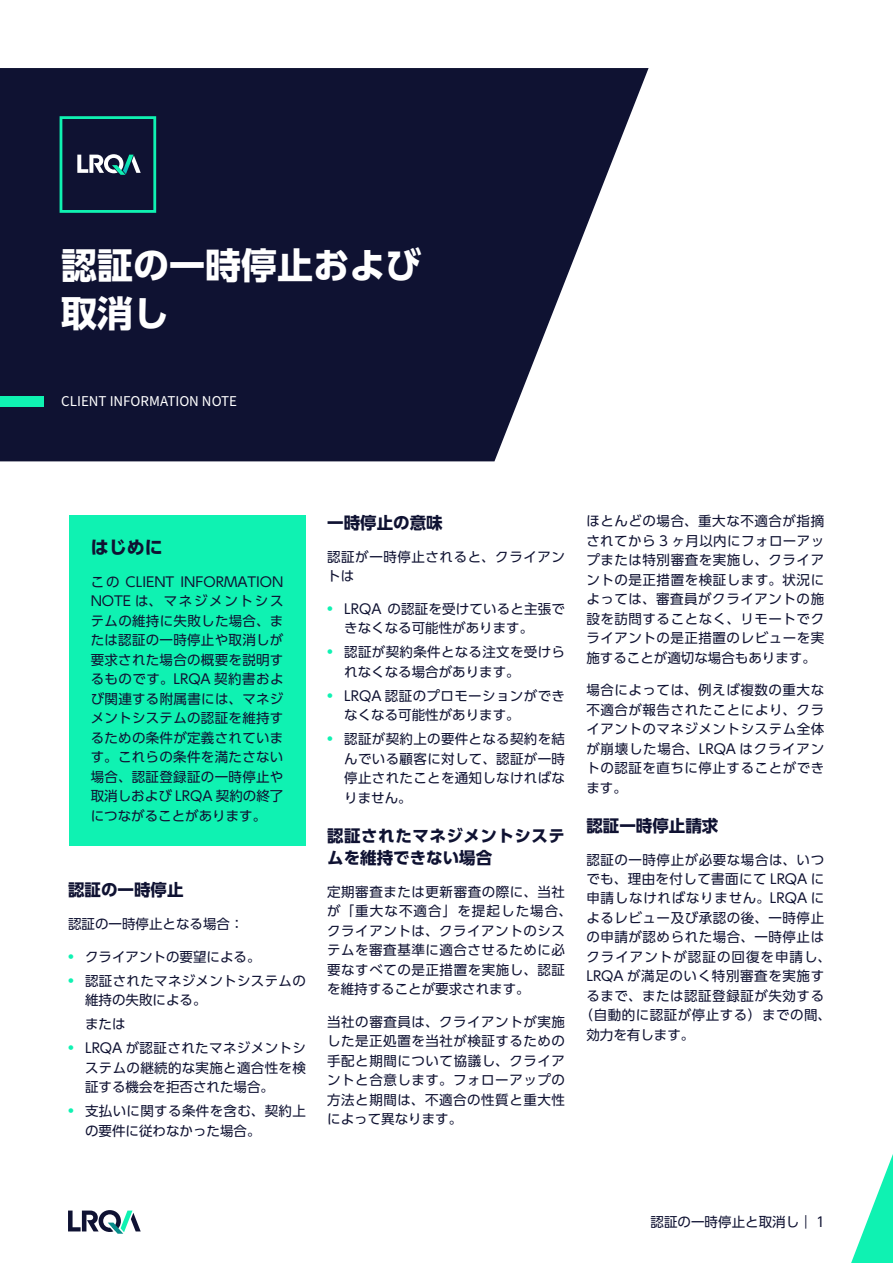
<style>
.page{position:relative;width:893px;height:1263px;background:#fff}
.page>*{position:absolute;margin:0;border:0;box-sizing:border-box;transform-origin:0 0}
.t1{font:700 36px/48px "UD Shin Go Pro";color:#fff}
.t2{font:700 18px "UD Shin Go Pro";color:#0f1232}
.t3{font:700 16.5px/22.5px "UD Shin Go Pro";letter-spacing:.03em;color:#0f1232}
.t4{font:700 16.5px "UD Shin Go Pro";color:#0f1232}
.t5{font:15px "Source Sans Pro";color:#fff}
.t6{font:13.5px/19.5px "UD Shin Go Pro";letter-spacing:.03em;color:#0f1232;text-align:justify}
.t7{font:13.5px/19.5px "UD Shin Go Pro";color:#0f1232}
.t8{font:13.5px "UD Shin Go Pro";letter-spacing:.055em;color:#0f1232}
.t9{font:13.5px "UD Shin Go Pro";letter-spacing:.075em;color:#0f1232}
.s1{font-weight:700;color:#0ff2b2}
</style>
<div class="page">
<svg style="left:0;top:68px;width:649px;height:393px;fill:#0f1232"></svg>
<svg style="left:77px;top:154px;width:64px;height:21px"></svg>
<div style="left:60px;top:116px;width:96px;height:97px;border:3px solid #0ff2b2"></div>
<svg style="left:68px;top:1210px;width:73px;height:24px"></svg>
<svg style="left:851px;top:1154px;width:42px;height:109px"></svg>
<div style="left:0;top:396px;width:44px;height:10px;background:#0ff2b2"></div>
<div style="left:69px;top:515px;width:236px;height:331px;background:#0ff2b2"></div>
<h1 class="t1" style="left:61px;top:241px;width:361px">認証の一時停止および取消し</h1>
<p class="t5" style="left:61px;top:391px;width:177px">CLIENT INFORMATION NOTE</p>
<h2 class="t2" style="left:91px;top:532px;width:73px">はじめに</h2>
<p class="t6" style="left:91px;top:571px;width:194px">この CLIENT INFORMATION NOTE は、マネジメントシステムの維持に失敗した場合、または認証の一時停止や取消しが要求された場合の概要を説明するものです。LRQA 契約書および関連する附属書には、マネジメントシステムの認証を維持するための条件が定義されています。これらの条件を満たさない場合、認証登録証の一時停止や取消しおよび LRQA 契約の終了につながることがあります。</p>
<p class="t4" style="left:68px;top:876px;width:117px">認証の一時停止</p>
<p class="t7" style="left:68px;top:913px;width:177px">認証の一時停止となる場合：</p>
<p class="t7" style="left:68px;top:946px;width:194px"><span class="s1">•</span> クライアントの要望による。</p>
<p class="t6" style="left:85px;top:970px;width:222px;text-indent:-17px"><span class="s1">•</span> 認証されたマネジメントシステムの維持の失敗による。</p>
<p class="t6" style="left:85px;top:1014px;width:42px">または</p>
<p class="t6" style="left:85px;top:1038px;width:222px;text-indent:-17px"><span class="s1">•</span> LRQA が認証されたマネジメントシステムの継続的な実施と適合性を検証する機会を拒否された場合。</p>
<p class="t6" style="left:85px;top:1101px;width:222px;text-indent:-17px"><span class="s1">•</span> 支払いに関する条件を含む、契約上の要件に従わなかった場合。</p>
<p class="t4" style="left:327px;top:509px;width:117px">一時停止の意味</p>
<p class="t6" style="left:327px;top:546px;width:239px">認証が一時停止されると、クライアントは</p>
<p class="t7" style="left:344px;top:598px;width:222px;text-indent:-17px"><span class="s1">•</span> LRQA の認証を受けていると主張できなくなる可能性があります。</p>
<p class="t6" style="left:344px;top:642px;width:222px;text-indent:-17px"><span class="s1">•</span> 認証が契約条件となる注文を受けられなくなる場合があります。</p>
<p class="t7" style="left:344px;top:685px;width:222px;text-indent:-17px"><span class="s1">•</span> LRQA 認証のプロモーションができなくなる可能性があります。</p>
<p class="t6" style="left:344px;top:729px;width:222px;text-indent:-17px"><span class="s1">•</span> 認証が契約上の要件となる契約を結んでいる顧客に対して、認証が一時停止されたことを通知しなければなりません。</p>
<p class="t3" style="left:327px;top:824px;width:239px">認証されたマネジメントシステムを維持できない場合</p>
<p class="t6" style="left:327px;top:881px;width:246px;text-align:left">定期審査または更新審査の際に、当社が「重大な不適合」を提起した場合、クライアントは、クライアントのシステムを審査基準に適合させるために必要なすべての是正措置を実施し、認証を維持することが要求されます。</p>
<p class="t6" style="left:327px;top:1011px;width:239px">当社の審査員は、クライアントが実施した是正処置を当社が検証するための手配と期間について協議し、クライアントと合意します。フォローアップの方法と期間は、不適合の性質と重大性によって異なります。</p>
<p class="t6" style="left:586px;top:511px;width:239px">ほとんどの場合、重大な不適合が指摘されてから 3 ヶ月以内にフォローアップまたは特別審査を実施し、クライアントの是正措置を検証します。状況によっては、審査員がクライアントの施設を訪問することなく、リモートでクライアントの是正措置のレビューを実施することが適切な場合もあります。</p>
<p class="t6" style="left:586px;top:680px;width:239px">場合によっては、例えば複数の重大な不適合が報告されたことにより、クライアントのマネジメントシステム全体が崩壊した場合、LRQA はクライアントの認証を直ちに停止することができます。</p>
<p class="t4" style="left:586px;top:812px;width:133px">認証一時停止請求</p>
<p class="t6" style="left:586px;top:849px;width:239px">認証の一時停止が必要な場合は、いつ</p>
<p class="t6" style="left:586px;top:869px;width:239px">でも、理由を付して書面にて LRQA に</p>
<p class="t8" style="left:586px;top:887px;width:239px">申請しなければなりません。LRQA に</p>
<p class="t6" style="left:586px;top:908px;width:239px">よるレビュー及び承認の後、一時停止</p>
<p class="t6" style="left:586px;top:927px;width:239px">の申請が認められた場合、一時停止は</p>
<p class="t9" style="left:586px;top:946px;width:246px">クライアントが認証の回復を申請し、</p>
<p class="t6" style="left:586px;top:966px;width:239px">LRQA が満足のいく特別審査を実施す</p>
<p class="t6" style="left:586px;top:986px;width:239px">るまで、または認証登録証が失効する</p>
<p class="t6" style="left:580px;top:1005px;width:253px">（自動的に認証が停止する）までの間、</p>
<p class="t7" style="left:586px;top:1025px;width:109px">効力を有します。</p>
<p class="t7" style="left:651px;top:1212px;width:176px">認証の一時停止と取消し｜ 1</p>
</div>
